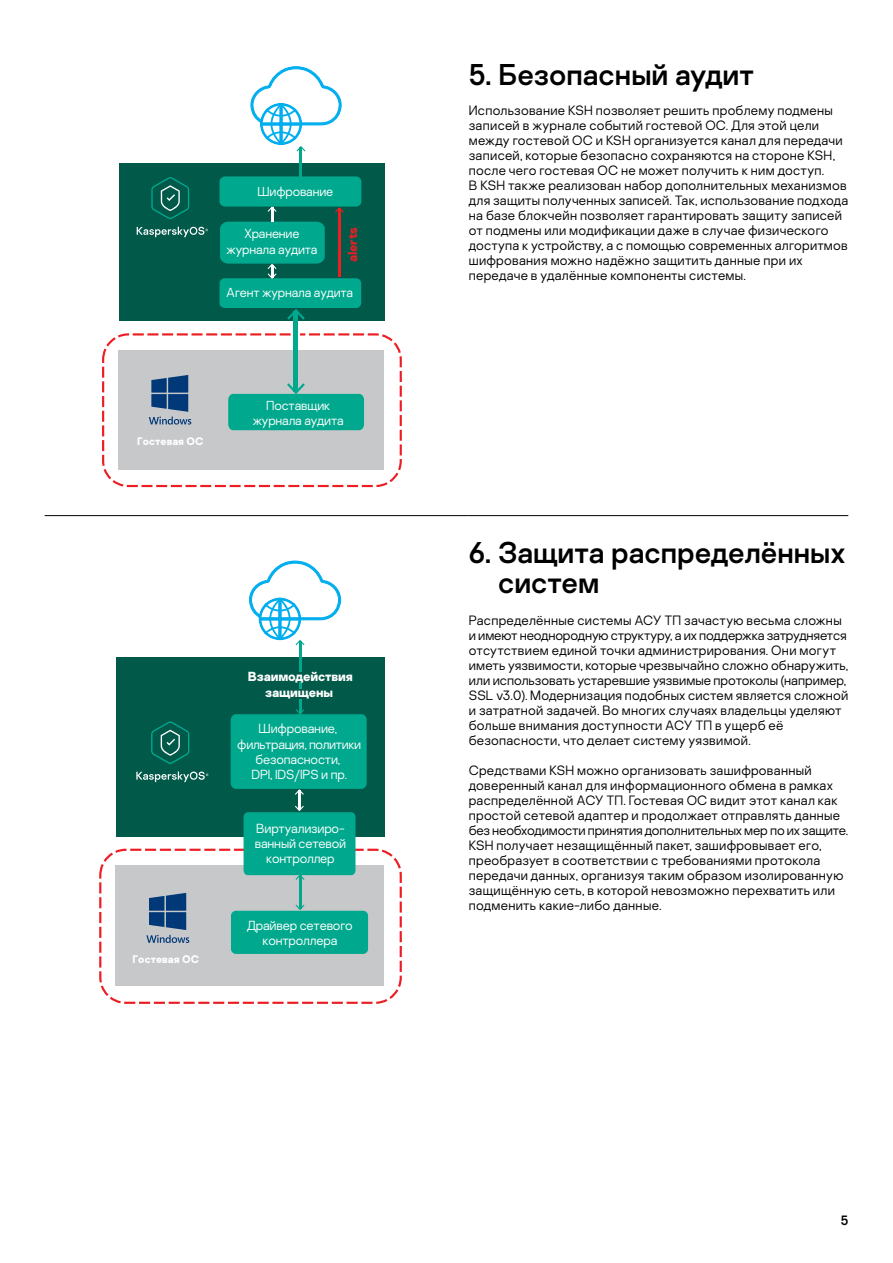
<style>
.page{position:relative;width:893px;height:1263px;background:#fff}
.page>*{position:absolute;margin:0;border:0;box-sizing:border-box;transform-origin:0 0}
.t1{font:30px/30px "Kaspersky Sans";color:#000}
.t2{font:300 13.5px/15px "Kaspersky Sans";letter-spacing:.015em;color:#000}
.t3{font:13.5px "Kaspersky Sans";color:#000}
.t4{font:300 13.2px/15.3px "Kaspersky Sans";letter-spacing:-.01em;color:#fff;text-align:center}
.t5{font:700 13.2px/15.3px "Kaspersky Sans";letter-spacing:-.01em;color:#fff;text-align:center}
.t6{font:300 13.05px/15.1px "Kaspersky Sans";letter-spacing:-.01em;color:#fff;text-align:center}
.t7{font:700 13.05px "Kaspersky Sans";letter-spacing:-.01em;color:#ed1d24}
.t8{font:700 10.95px "Kaspersky Sans";color:#fff}
.t9{font:700 10.8px "Kaspersky Sans";color:#fff}
</style>
<div class="page">
<hr style="left:45px;top:515px;width:424px;height:1px;background:#000">
<hr style="left:469px;top:515px;width:379px;height:1px;background:#000">
<svg style="left:102px;top:333px;width:300px;height:154px"></svg>
<svg style="left:292px;top:328px;width:8px;height:12px"></svg>
<div style="left:119px;top:163px;width:265px;height:158px;background:#005949"></div>
<div style="left:119px;top:350px;width:265px;height:119px;background:#c7c8ca"></div>
<div style="left:219px;top:278px;width:142px;height:30px;background:#00a88e;border-radius:5px"></div>
<hr style="left:300px;top:147px;width:2px;height:30px;background:#00a88e">
<hr style="left:294px;top:311px;width:4px;height:81px;background:#00a88e">
<svg style="left:287px;top:309px;width:18px;height:11px"></svg>
<svg style="left:228px;top:383px;width:136px;height:47px"></svg>
<svg style="left:220px;top:177px;width:141px;height:102px"></svg>
<svg style="left:250px;top:66px;width:92px;height:85px"></svg>
<svg style="left:260px;top:122px;width:42px;height:4px"></svg>
<svg style="left:279px;top:103px;width:4px;height:42px"></svg>
<svg style="left:149px;top:375px;width:42px;height:50px"></svg>
<svg style="left:151px;top:177px;width:38px;height:42px"></svg>
<svg style="left:137px;top:227px;width:71px;height:10px"></svg>
<svg style="left:99px;top:849px;width:303px;height:155px"></svg>
<div style="left:116px;top:657px;width:268px;height:179px;background:#005949"></div>
<div style="left:116px;top:866px;width:268px;height:120px;background:#c7c8ca"></div>
<div style="left:231px;top:911px;width:137px;height:43px;background:#00a88e;border-radius:5px"></div>
<hr style="left:299px;top:641px;width:2px;height:72px;background:#00a88e">
<hr style="left:299px;top:875px;width:2px;height:34px;background:#00a88e">
<svg style="left:296px;top:905px;width:8px;height:5px"></svg>
<hr style="left:298px;top:790px;width:2px;height:20px;background:#fff">
<svg style="left:231px;top:709px;width:136px;height:86px;background:#009d85"></svg>
<svg style="left:244px;top:806px;width:111px;height:74px;background:#0da38c"></svg>
<div style="left:291px;top:672px;width:18px;height:10px;background:#005949"></div>
<div style="left:291px;top:689px;width:18px;height:10px;background:#005949"></div>
<svg style="left:249px;top:560px;width:92px;height:85px"></svg>
<svg style="left:259px;top:617px;width:42px;height:4px"></svg>
<svg style="left:278px;top:597px;width:4px;height:43px"></svg>
<svg style="left:146px;top:893px;width:43px;height:50px"></svg>
<svg style="left:151px;top:721px;width:38px;height:43px"></svg>
<svg style="left:136px;top:771px;width:72px;height:11px"></svg>
<p class="t6" style="left:258px;top:184px;width:77px">Шифрование</p>
<p class="t6" style="left:227px;top:226px;width:92px">Хранение журнала аудита</p>
<p class="t6" style="left:226px;top:284px;width:128px">Агент журнала аудита</p>
<p class="t7" style="left:344px;top:262px;width:37px;rotate:-90deg">alerts</p>
<p class="t9" style="left:137px;top:434px;width:68px">Гостевая ОС</p>
<p class="t6" style="left:253px;top:397px;width:92px">Поставщик журнала аудита</p>
<p class="t8" style="left:133px;top:952px;width:68px">Гостевая ОС</p>
<p class="t5" style="left:248px;top:669px;width:107px">Взаимодействия защищены</p>
<p class="t4" style="left:237px;top:721px;width:126px">Шифрование, фильтрация, политики безопасности,<br>DPI, IDS/IPS и пр.</p>
<p class="t4" style="left:255px;top:820px;width:93px">Виртуализиро&shy;ванный сетевой контроллер</p>
<p class="t4" style="left:247px;top:918px;width:107px">Драйвер сетевого контроллера</p>
<h1 class="t1" style="left:469px;top:59px;width:287px">5. Безопасный аудит</h1>
<p class="t2" style="left:469px;top:103px;width:381px">Использование KSH позволяет решить проблему подмены записей в журнале событий гостевой ОС. Для этой цели между гостевой ОС и KSH организуется канал для передачи записей, которые безопасно сохраняются на стороне KSH, после чего гостевая ОС не может получить к ним доступ.<br>В KSH также реализован набор дополнительных механизмов для защиты полученных записей. Так, использование подхода на базе блокчейн позволяет гарантировать защиту записей от подмены или модификации даже в случае физического доступа к устройству, а с помощью современных алгоритмов шифрования можно надёжно защитить данные при их передаче в удалённые компоненты системы.</p>
<h1 class="t1" style="left:498px;top:537px;width:349px;text-indent:-29px">6. Защита распределённых систем</h1>
<p class="t2" style="left:469px;top:613px;width:381px">Распределённые системы АСУ ТП зачастую весьма сложны и имеют неоднородную структуру, а их поддержка затрудняется отсутствием единой точки администрирования. Они могут иметь уязвимости, которые чрезвычайно сложно обнаружить, или использовать устаревшие уязвимые протоколы (например, SSL v3.0). Модернизация подобных систем является сложной и затратной задачей. Во многих случаях владельцы уделяют больше внимания доступности АСУ ТП в ущерб её безопасности, что делает систему уязвимой.</p>
<p class="t2" style="left:469px;top:763px;width:381px">Средствами KSH можно организовать зашифрованный доверенный канал для информационного обмена в рамках распределённой АСУ ТП. Гостевая ОС видит этот канал как простой сетевой адаптер и продолжает отправлять данные без необходимости принятия дополнительных мер по их защите.<br>KSH получает незащищённый пакет, зашифровывает его, преобразует в соответствии с требованиями протокола передачи данных, организуя таким образом изолированную защищённую сеть, в которой невозможно перехватить или подменить какие-либо данные.</p>
<p class="t3" style="left:841px;top:1212px;width:9px">5</p>
</div>
